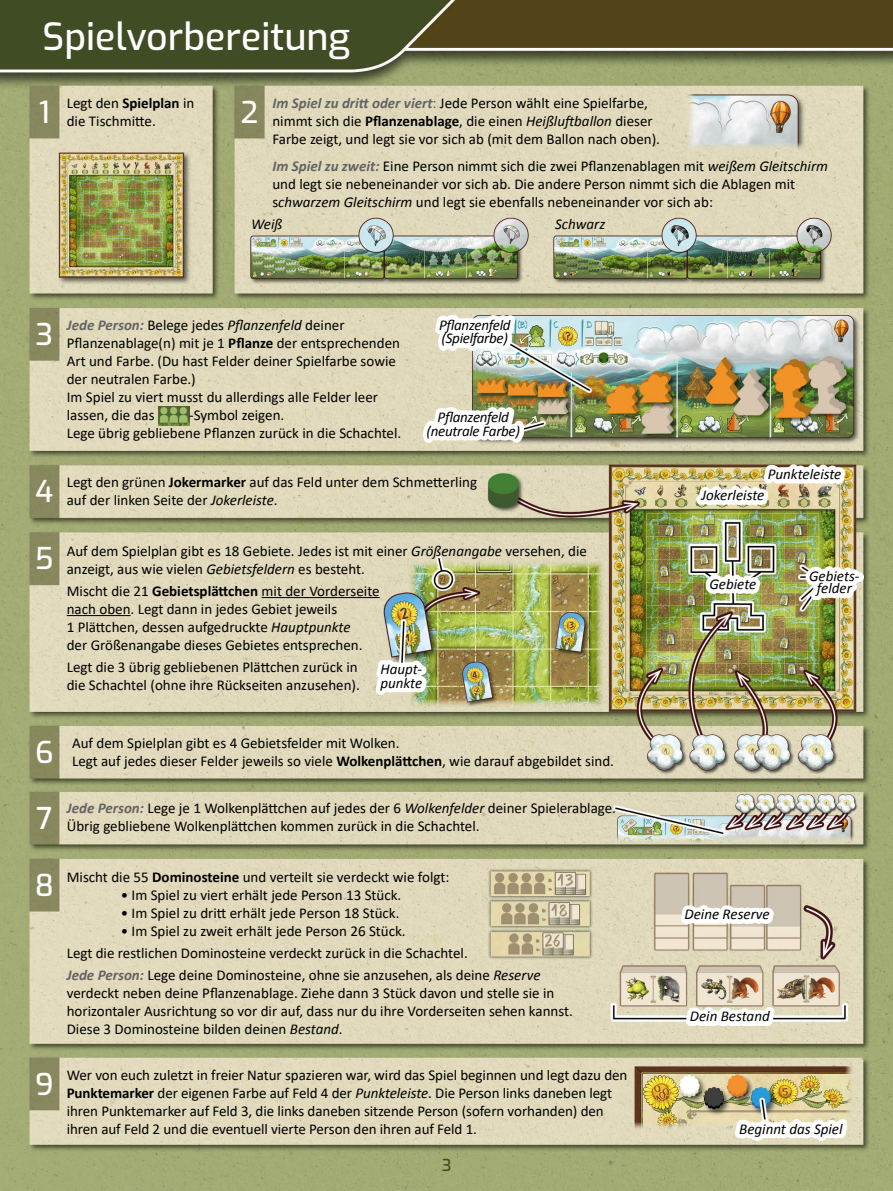
<style>
.page{position:relative;width:893px;height:1191px;background:#fff}
.page>*{position:absolute;margin:0;border:0;box-sizing:border-box;transform-origin:0 0}
.t1{font:500 37.5px "Exo";color:#fff}
.t2{font:500 30px/65.8px "Exo";color:#fff}
.t3{font:500 16.5px "Exo";color:#3f4d24}
.t4{font:15px/18px "Calibri";color:#000}
.t5{font:italic 15px/12px "Calibri";color:#000;text-align:center}
.t6{font:italic 15px/13.5px "Calibri";letter-spacing:-.02em;color:#000;text-align:center}
.s1{font-weight:700}
.s2{font-weight:700;font-style:italic;color:#646363}
.s3{color:#646363}
.s4{font-style:italic}
</style>
<div class="page">
<img style="left:0;top:0;width:893px;height:1191px">
<img style="left:158px;top:406px;width:31px;height:19px">
<hr style="left:262px;top:597px;width:118px;height:1px;background:#000">
<hr style="left:67px;top:615px;width:64px;height:1px;background:#000">
<div style="left:696px;top:486px;width:72px;height:19px;background:#fff"></div>
<div style="left:764px;top:464px;width:81px;height:19px;background:#fff"></div>
<div style="left:706px;top:574px;width:54px;height:19px;background:#fff"></div>
<svg style="left:805px;top:566px;width:59px;height:34px"></svg>
<div style="left:376px;top:660px;width:50px;height:35px;background:#fff"></div>
<svg style="left:735px;top:1119px;width:112px;height:22px"></svg>
<svg style="left:423px;top:407px;width:101px;height:35px"></svg>
<div style="left:435px;top:315px;width:80px;height:35px;background:#fff"></div>
<div style="left:686px;top:1006px;width:88px;height:20px;background:#fff"></div>
<svg style="left:681px;top:904px;width:93px;height:19px"></svg>
<h1 class="t1" style="left:43px;top:9px;width:309px">Spielvorbereitung</h1>
<h2 class="t2" style="left:39px;top:77px;width:12px">1</h2>
<p class="t4" style="left:67px;top:93px;width:129px">Legt den <span class="s1">Spielplan</span> in die Tischmitte.</p>
<p class="t4" style="left:272px;top:93px;width:389px"><span class="s2">Im Spiel zu dritt oder viert</span><span class="s3">:</span> Jede Person wählt eine Spielfarbe, nimmt sich die <span class="s1">Pflanzenablage</span>, die einen <span class="s4">Heißluftballon</span> dieser<br>Farbe zeigt, und legt sie vor sich ab (mit dem Ballon nach oben).</p>
<h2 class="t2" style="left:241px;top:77px;width:19px">2</h2>
<p class="t4" style="left:272px;top:157px;width:557px"><span class="s2">Im Spiel zu zweit:</span> Eine Person nimmt sich die zwei Pflanzenablagen mit <span class="s4">weißem Gleitschirm </span>und legt sie nebeneinander vor sich ab. Die andere Person nimmt sich die Ablagen mit s<span class="s4">chwarzem Gleitschirm</span> und legt sie ebenfalls nebeneinander vor sich ab:</p>
<p class="t5" style="left:251px;top:218px;width:33px">Weiß</p>
<p class="t5" style="left:555px;top:218px;width:52px">Schwarz</p>
<h2 class="t2" style="left:36px;top:299px;width:19px">3</h2>
<h2 class="t2" style="left:35px;top:457px;width:20px">4</h2>
<h2 class="t2" style="left:35px;top:524px;width:20px">5</h2>
<p class="t6" style="left:439px;top:317px;width:73px;text-align:left">Pflanzenfeld (Spielfarbe)</p>
<p class="t4" style="left:67px;top:315px;width:335px"><span class="s2">Jede Person:</span> Belege jedes <span class="s4">Pflanzenfeld</span> deiner Pflanzenablage(n) mit je 1 <span class="s1">Pflanze</span> der entsprechenden Art und Farbe. (Du hast Felder deiner Spielfarbe sowie der neutralen Farbe.)<br>Im Spiel zu viert musst du allerdings alle Felder leer lassen, die das</p>
<p class="t4" style="left:67px;top:405px;width:336px;text-align:center">-Symbol zeigen.<br>Lege übrig gebliebene Pflanzen zurück in die Schachtel.</p>
<p class="t4" style="left:67px;top:473px;width:412px">Legt den grünen <span class="s1">Jokermarker</span> auf das Feld unter dem Schmetterling auf der linken Seite der <span class="s4">Jokerleiste</span>.</p>
<p class="t4" style="left:67px;top:541px;width:522px">Auf dem Spielplan gibt es 18 Gebiete. Jedes ist mit einer <span class="s4">Größenangabe</span> versehen, die anzeigt, aus wie vielen <span class="s4">Gebietsfeldern</span> es besteht.</p>
<p class="t4" style="left:67px;top:581px;width:314px">Mischt die 21 <span class="s1">Gebietsplättchen</span> mit der Vorderseite nach oben. Legt dann in jedes Gebiet jeweils<br>1 Plättchen, dessen aufgedruckte <span class="s4">Hauptpunkte<br></span>der Größenangabe dieses Gebietes entsprechen.</p>
<p class="t4" style="left:67px;top:658px;width:295px">Legt die 3 übrig gebliebenen Plättchen zurück in die Schachtel (ohne ihre Rückseiten anzusehen).</p>
<p class="t6" style="left:427px;top:410px;width:95px">Pflanzenfeld (neutrale Farbe)</p>
<p class="t5" style="left:380px;top:662px;width:43px;line-height:13.5px;text-align:left">Haupt&shy;punkte</p>
<h2 class="t2" style="left:35px;top:717px;width:20px">6<br>7</h2>
<h2 class="t2" style="left:35px;top:850px;width:21px">8</h2>
<h2 class="t2" style="left:35px;top:1049px;width:20px">9</h2>
<p class="t4" style="left:72px;top:733px;width:543px">Auf dem Spielplan gibt es 4 Gebietsfelder mit Wolken.<br>Legt auf jedes dieser Felder jeweils so viele <span class="s1">Wolkenplättchen</span>, wie darauf abgebildet sind.</p>
<p class="t4" style="left:67px;top:798px;width:551px"><span class="s2">Jede Person:</span> Lege je 1 Wolkenplättchen auf jedes der 6 <span class="s4">Wolkenfelder</span> deiner Spielerablage.<br>Übrig gebliebene Wolkenplättchen kommen zurück in die Schachtel.</p>
<p class="t4" style="left:67px;top:867px;width:384px">Mischt die 55 <span class="s1">Dominosteine</span> und verteilt sie verdeckt wie folgt:</p>
<p class="t4" style="left:121px;top:885px;width:282px">• Im Spiel zu viert erhält jede Person 13 Stück.</p>
<p class="t4" style="left:121px;top:903px;width:280px">• Im Spiel zu dritt erhält jede Person 18 Stück.</p>
<p class="t4" style="left:67px;top:919px;width:475px;line-height:22.2px;text-indent:54px">• Im Spiel zu zweit erhält jede Person 26 Stück.<br>Legt die restlichen Dominosteine verdeckt zurück in die Schachtel.<br><span class="s2">Jede Person:</span> Lege deine Dominosteine, ohne sie anzusehen, als deine <span class="s4">Reserve</span></p>
<p class="t4" style="left:67px;top:983px;width:508px">verdeckt neben deine Pflanzenablage. Ziehe dann 3 Stück davon und stelle sie in horizontaler Ausrichtung so vor dir auf, dass nur du ihre Vorderseiten sehen kannst.<br>Diese 3 Dominosteine bilden deinen <span class="s4">Bestand</span>.</p>
<p class="t4" style="left:67px;top:1066px;width:562px">Wer von euch zuletzt in freier Natur spazieren war, wird das Spiel beginnen und legt dazu den <span class="s1">Punktemarker</span> der eigenen Farbe auf Feld 4 der <span class="s4">Punkteleiste</span>. Die Person links daneben legt ihren Punktemarker auf Feld 3, die links daneben sitzende Person (sofern vorhanden) den ihren auf Feld 2 und die eventuell vierte Person den ihren auf Feld 1.</p>
<p class="t3" style="left:442px;top:1152px;width:11px">3</p>
<p class="t5" style="left:768px;top:467px;width:75px">Punkteleiste</p>
<p class="t5" style="left:701px;top:489px;width:64px">Jokerleiste</p>
<p class="t5" style="left:709px;top:577px;width:48px">Gebiete</p>
<p class="t5" style="left:809px;top:569px;width:52px">Gebiets&shy;felder</p>
<p class="t5" style="left:684px;top:907px;width:87px">Deine Reserve</p>
<p class="t5" style="left:690px;top:1009px;width:81px">Dein Bestand</p>
<p class="t5" style="left:739px;top:1122px;width:105px">Beginnt das Spiel</p>
</div>
